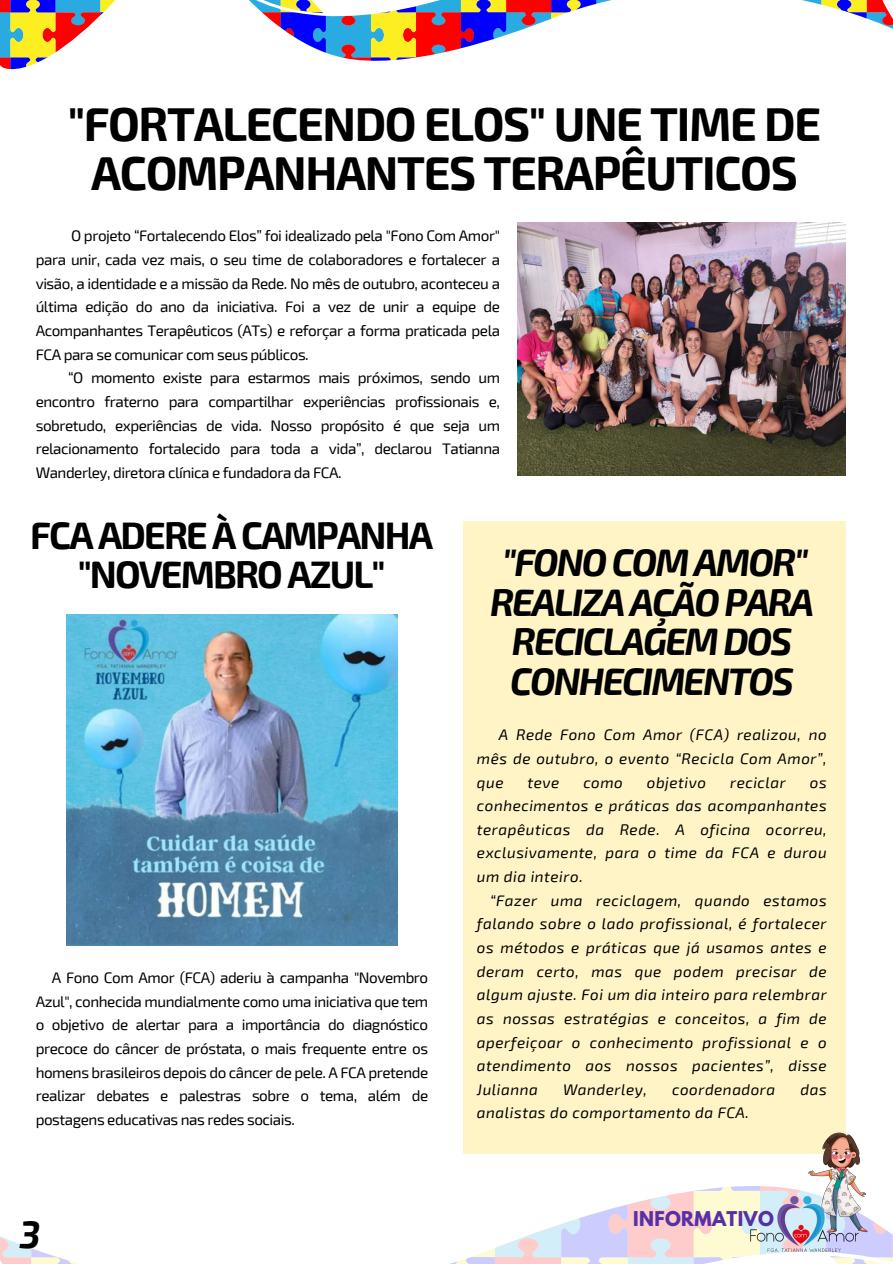
<style>
.page{position:relative;width:893px;height:1264px;background:#fff}
.page>*{position:absolute;margin:0;border:0;box-sizing:border-box;transform-origin:0 0}
.t1{font:700 46.5px/49.5px "Exo 2";letter-spacing:-.03em;color:#000;text-align:center}
.t2{font:italic 700 37.5px/39.3px "Exo 2";letter-spacing:-.05em;color:#000;text-align:center}
.t3{font:700 37.5px "Exo 2";letter-spacing:-.05em;color:#000}
.t4{font:700 18px "League Spartan";letter-spacing:.02em;color:#5730a4}
.t5{font:15.3px/23.7px "Exo 2";letter-spacing:-.03em;color:#000;text-align:justify}
.t6{font:italic 15.3px/23.7px "Exo 2";letter-spacing:.035em;color:#000;text-align:justify}
</style>
<div class="page">
<svg style="left:0;top:0;width:892px;height:70px"></svg>
<svg style="left:0;top:1186px;width:892px;height:77px"></svg>
<div style="left:463px;top:521px;width:382px;height:633px;background:#fff4c6"></div>
<img style="left:808px;top:1130px;width:84px;height:104px">
<img style="left:745px;top:1182px;width:118px;height:81px">
<img style="left:518px;top:222px;width:327px;height:253px">
<img style="left:66px;top:614px;width:331px;height:331px">
<p class="t1" style="left:68px;top:97px;width:754px">"FORTALECENDO ELOS" UNE TIME DE<br>ACOMPANHANTES TERAPÊUTICOS</p>
<p class="t5" style="left:36px;top:223px;width:466px;text-indent:35px">O projeto “Fortalecendo Elos” foi idealizado pela "Fono Com Amor" para unir, cada vez mais, o seu time de colaboradores e fortalecer a visão, a identidade e a missão da Rede. No mês de outubro, aconteceu a última edição do ano da iniciativa. Foi a vez de unir a equipe de Acompanhantes Terapêuticos (ATs) e reforçar a forma praticada pela FCA para se comunicar com seus públicos.</p>
<p class="t5" style="left:36px;top:365px;width:466px;text-indent:32px">“O momento existe para estarmos mais próximos, sendo um encontro fraterno para compartilhar experiências profissionais e, sobretudo, experiências de vida. Nosso propósito é que seja um relacionamento fortalecido para toda a vida”, declarou Tatianna Wanderley, diretora clínica e fundadora da FCA.</p>
<p class="t3" style="left:30px;top:511px;width:404px">FCA ADERE À CAMPANHA</p>
<p class="t3" style="left:78px;top:550px;width:309px">"NOVEMBRO AZUL"</p>
<p class="t5" style="left:36px;top:965px;width:394px;text-indent:16px">A Fono Com Amor (FCA) aderiu à campanha "Novembro Azul", conhecida mundialmente como uma iniciativa que tem o objetivo de alertar para a importância do diagnóstico precoce do câncer de próstata, o mais frequente entre os homens brasileiros depois do câncer de pele. A FCA pretende realizar debates e palestras sobre o tema, além de postagens educativas nas redes sociais.</p>
<p class="t2" style="left:20px;top:1212px;width:22px">3</p>
<p class="t2" style="left:490px;top:541px;width:325px">"FONO COM AMOR"<br>REALIZA AÇÃO PARA<br>RECICLAGEM DOS</p>
<p class="t2" style="left:510px;top:659px;width:285px">CONHECIMENTOS</p>
<p class="t6" style="left:477px;top:722px;width:351px;text-indent:22px">A Rede Fono Com Amor (FCA) realizou, no mês de outubro, o evento “Recicla Com Amor”, que</p>
<p class="t6" style="left:527px;top:769px;width:33px">teve</p>
<p class="t6" style="left:583px;top:769px;width:41px">como</p>
<p class="t6" style="left:646px;top:769px;width:61px">objetivo</p>
<p class="t6" style="left:730px;top:769px;width:57px">reciclar</p>
<p class="t6" style="left:477px;top:769px;width:351px;text-indent:333px">os conhecimentos e práticas das acompanhantes terapêuticas da Rede. A oficina ocorreu, exclusivamente, para o time da FCA e durou um dia inteiro.</p>
<p class="t6" style="left:477px;top:887px;width:351px;text-indent:13px">“Fazer uma reciclagem, quando estamos falando sobre o lado profissional, é fortalecer os métodos e práticas que já usamos antes e deram certo, mas que podem precisar de algum ajuste. Foi um dia inteiro para relembrar as nossas estratégias e conceitos, a fim de aperfeiçoar o conhecimento profissional e o atendimento aos nossos pacientes”, disse Julianna</p>
<p class="t6" style="left:563px;top:1076px;width:86px">Wanderley,</p>
<p class="t6" style="left:672px;top:1076px;width:105px">coordenadora</p>
<p class="t6" style="left:800px;top:1076px;width:28px">das</p>
<p class="t6" style="left:477px;top:1100px;width:273px">analistas do comportamento da FCA.</p>
<p class="t4" style="left:633px;top:1209px;width:142px">INFORMATIVO</p>
</div>
